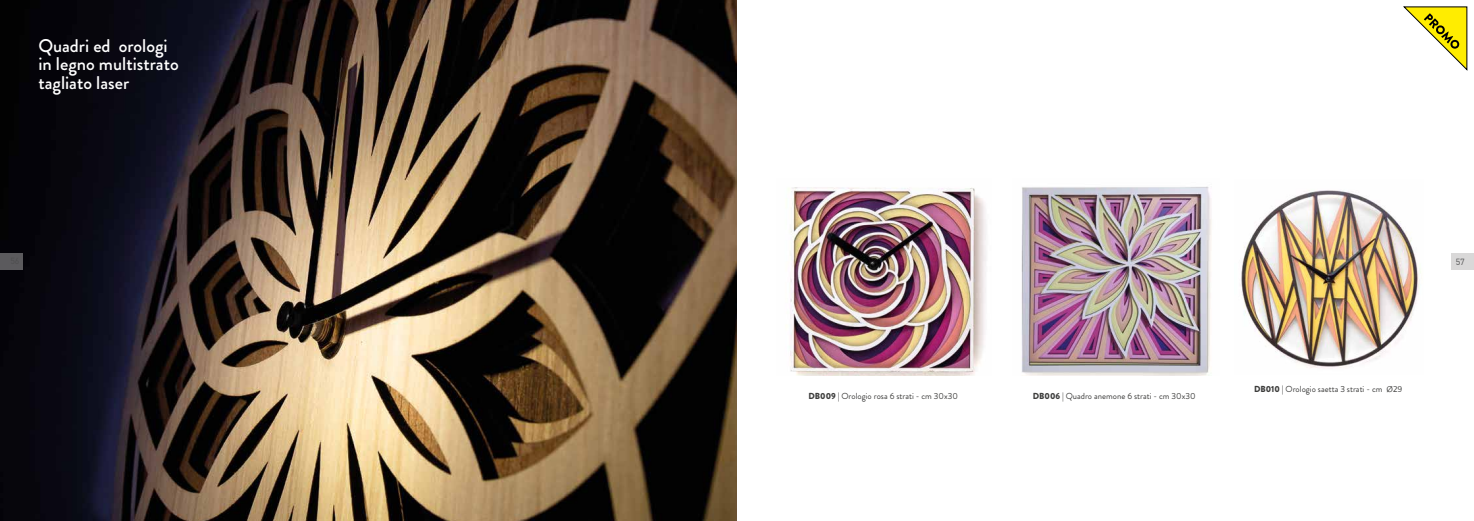
<style>
.page{position:relative;width:1474px;height:521px;background:#fff}
.page>*{position:absolute;margin:0;border:0;box-sizing:border-box;transform-origin:0 0}
.t1{font:500 18.38px/18.4px "Brandon Grotesque";color:#fff}
.t2{font:8.75px "Brandon Grotesque";color:#3c3c3b}
.t3{font:8.75px "DIN";color:#4d4d4e}
.s1{font-weight:900}
.s2{font-family:"Quattrocento Sans"}
</style>
<div class="page">
<div style="left:1450px;top:253px;width:23px;height:17px;background:#d9d8d8"></div>
<img style="left:0;top:0;width:737px;height:521px">
<div style="left:0;top:253px;width:23px;height:17px;background:#5b5a5d"></div>
<img style="left:1241px;top:190px;width:180px;height:178px">
<img style="left:786px;top:187px;width:200px;height:189px">
<img style="left:1021px;top:186px;width:191px;height:190px">
<svg style="left:1403px;top:6px;width:64px;height:65px"></svg>
<h1 class="t1" style="left:38px;top:37px;width:142px">Quadri ed orologi in legno multistrato tagliato laser</h1>
<p class="t2" style="left:808px;top:390px;width:151px"><span class="s1">DB009</span> | Orologio rosa 6 strati - cm 30x30</p>
<p class="t2" style="left:1032px;top:390px;width:164px"><span class="s1">DB006</span> | Quadro anemone 6 strati - cm 30x30</p>
<p class="t2" style="left:1253px;top:383px;width:150px"><span class="s1">DB010</span> | Orologio saetta 3 strati - cm <span class="s2">Ø29</span></p>
<p class="t3" style="left:1455px;top:256px;width:10px">57</p>
</div>
